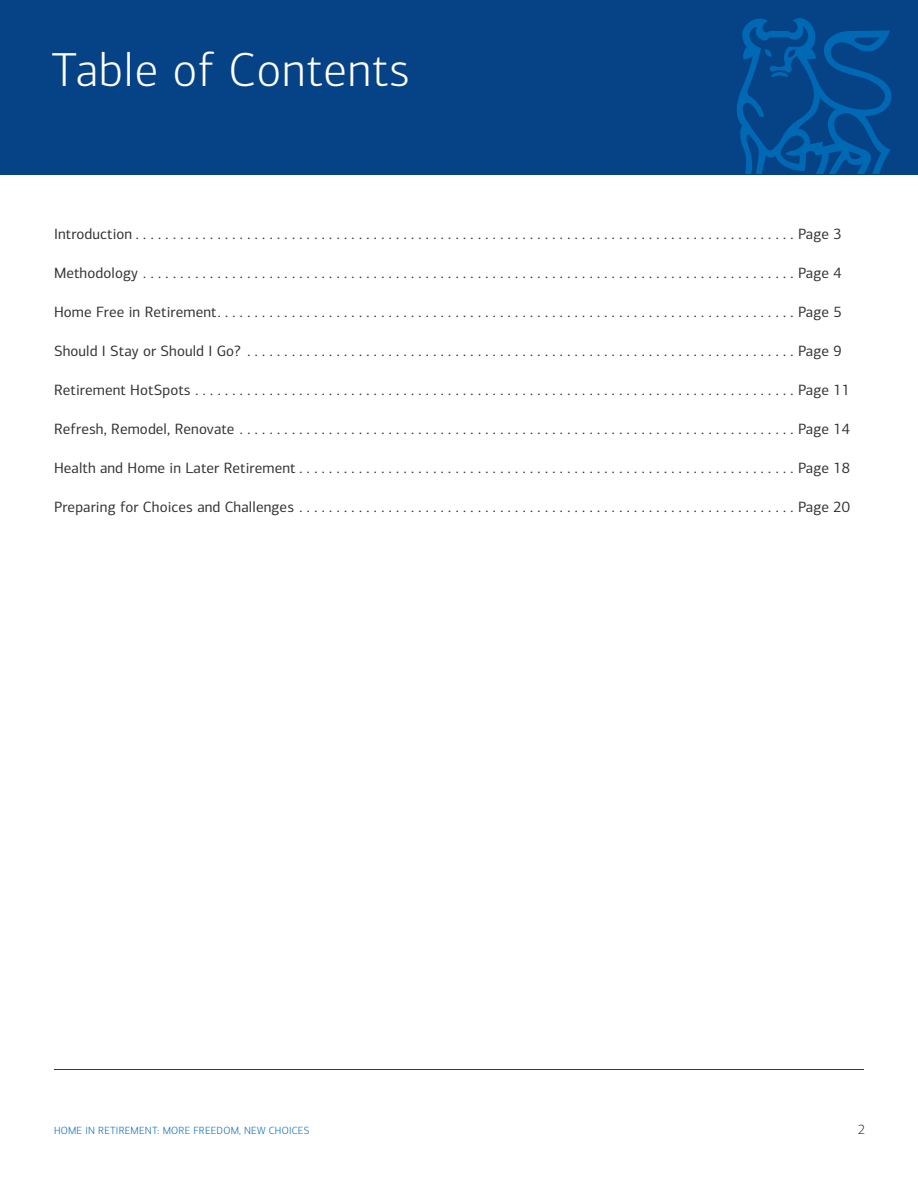
<style>
.page{position:relative;width:918px;height:1188px;background:#fff}
.page>*{position:absolute;margin:0;border:0;box-sizing:border-box;transform-origin:0 0}
.t1{font:300 48px "Connections";letter-spacing:.02em;color:#fff}
.t2{font:15px "Connections";letter-spacing:.01em;color:#323332}
.t3{font:300 13.5px "Connections";color:#323332}
.t4{font:300 10.5px "Connections";letter-spacing:.02em;color:#0168b3}
</style>
<div class="page">
<div style="left:0;top:0;width:918px;height:176px;background:#054286"></div>
<svg style="left:737px;top:18px;width:154px;height:156px"></svg>
<hr style="left:54px;top:1069px;width:810px;height:1px;background:#054286">
<p class="t1" style="left:52px;top:43px;width:360px">Table of Contents</p>
<p class="t2" style="left:54px;top:225px;width:789px">Introduction . . . . . . . . . . . . . . . . . . . . . . . . . . . . . . . . . . . . . . . . . . . . . . . . . . . . . . . . . . . . . . . . . . . . . . . . . . . . . . . . . . . . . . . . . Page 3</p>
<p class="t2" style="left:54px;top:264px;width:789px">Methodology . . . . . . . . . . . . . . . . . . . . . . . . . . . . . . . . . . . . . . . . . . . . . . . . . . . . . . . . . . . . . . . . . . . . . . . . . . . . . . . . . . . . . . . . Page 4</p>
<p class="t2" style="left:54px;top:303px;width:789px">Home Free in Retirement . . . . . . . . . . . . . . . . . . . . . . . . . . . . . . . . . . . . . . . . . . . . . . . . . . . . . . . . . . . . . . . . . . . . . . . . . . . . . . Page 5</p>
<p class="t2" style="left:54px;top:342px;width:789px">Should I Stay or Should I Go? . . . . . . . . . . . . . . . . . . . . . . . . . . . . . . . . . . . . . . . . . . . . . . . . . . . . . . . . . . . . . . . . . . . . . . . . . . Page 9</p>
<p class="t2" style="left:54px;top:381px;width:798px">Retirement HotSpots . . . . . . . . . . . . . . . . . . . . . . . . . . . . . . . . . . . . . . . . . . . . . . . . . . . . . . . . . . . . . . . . . . . . . . . . . . . . . . . . . Page 11</p>
<p class="t2" style="left:54px;top:420px;width:798px">Refresh, Remodel, Renovate . . . . . . . . . . . . . . . . . . . . . . . . . . . . . . . . . . . . . . . . . . . . . . . . . . . . . . . . . . . . . . . . . . . . . . . . . . . Page 14</p>
<p class="t2" style="left:54px;top:459px;width:798px">Health and Home in Later Retirement . . . . . . . . . . . . . . . . . . . . . . . . . . . . . . . . . . . . . . . . . . . . . . . . . . . . . . . . . . . . . . . . . . . Page 18</p>
<p class="t2" style="left:54px;top:498px;width:798px">Preparing for Choices and Challenges . . . . . . . . . . . . . . . . . . . . . . . . . . . . . . . . . . . . . . . . . . . . . . . . . . . . . . . . . . . . . . . . . . . Page 20</p>
<p class="t4" style="left:54px;top:1125px;width:257px">HOME IN RETIREMENT: MORE FREEDOM, NEW CHOICES</p>
<p class="t3" style="left:858px;top:1121px;width:9px">2</p>
</div>
